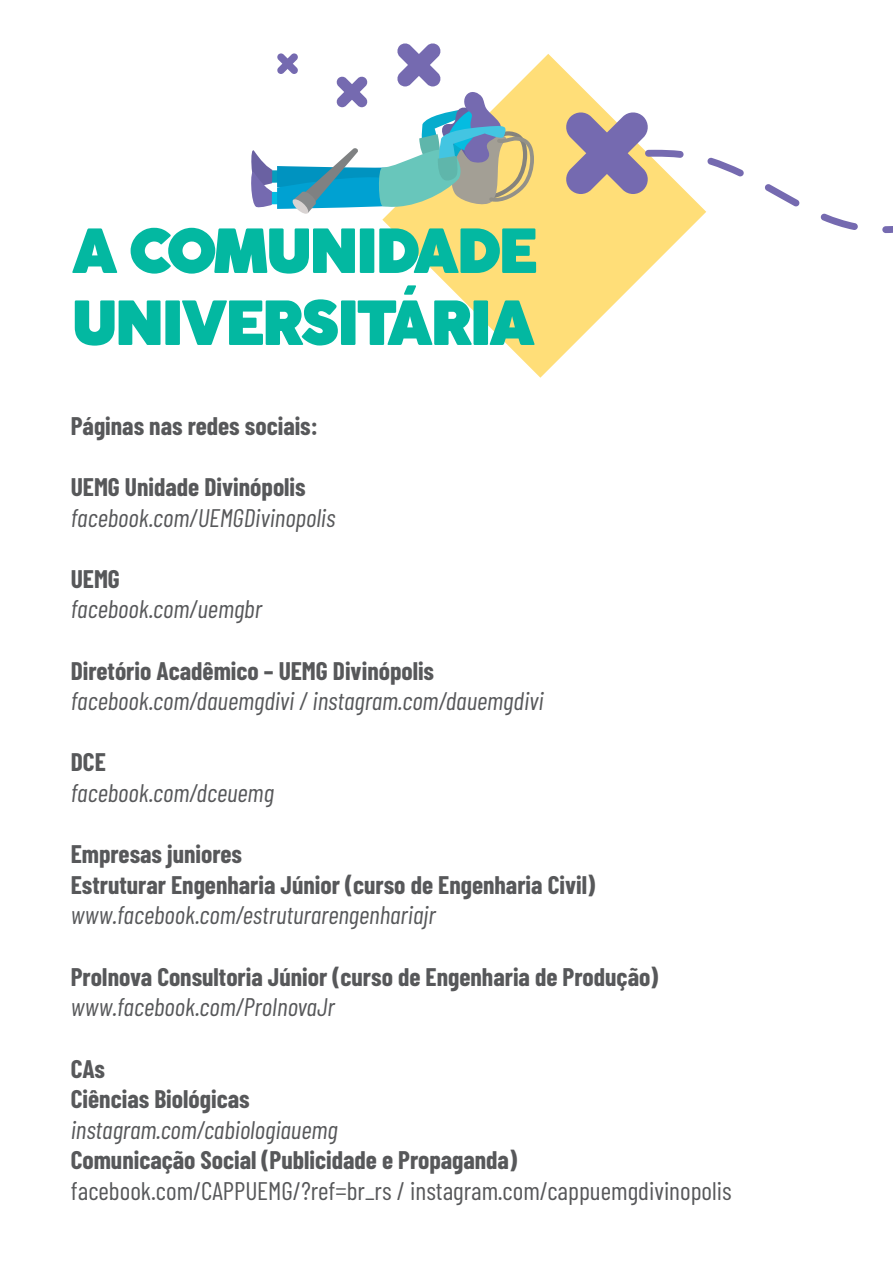
<style>
.page{position:relative;width:893px;height:1263px;background:#fff}
.page>*{position:absolute;margin:0;border:0;box-sizing:border-box;transform-origin:0 0}
.t1{font:900 60px/72px "Coco Gothic";letter-spacing:-.08em;color:#03b8a1}
.t2{font:700 25.5px/30.6px "Barlow Condensed";color:#57585a}
.t3{font:italic 25.5px "Barlow Condensed";color:#57585a}
.t4{font:25.5px "Barlow Condensed";color:#57585a}
</style>
<div class="page">
<svg style="left:382px;top:54px;width:303px;height:324px;fill:#ffde78"></svg>
<svg style="left:565px;top:111px;width:328px;height:122px"></svg>
<svg style="left:251px;top:43px;width:283px;height:172px"></svg>
<h1 class="t1" style="left:71px;top:215px;width:469px">A COMUNIDADE<br>UNIVERSITÁRIA</h1>
<p class="t2" style="left:71px;top:409px;width:249px">Páginas nas redes sociais:</p>
<p class="t2" style="left:71px;top:470px;width:236px">UEMG Unidade Divinópolis</p>
<p class="t3" style="left:71px;top:499px;width:266px">facebook.com/UEMGDivinopolis</p>
<p class="t2" style="left:71px;top:562px;width:51px">UEMG</p>
<p class="t3" style="left:71px;top:591px;width:193px">facebook.com/uemgbr</p>
<p class="t2" style="left:71px;top:654px;width:365px">Diretório Acadêmico – UEMG Divinópolis</p>
<p class="t3" style="left:71px;top:683px;width:474px">facebook.com/dauemgdivi / instagram.com/dauemgdivi</p>
<p class="t2" style="left:71px;top:745px;width:37px">DCE</p>
<p class="t3" style="left:71px;top:775px;width:205px">facebook.com/dceuemg</p>
<p class="t2" style="left:71px;top:837px;width:526px">Empresas juniores<br>Estruturar Engenharia Júnior (curso de Engenharia Civil)</p>
<p class="t3" style="left:71px;top:897px;width:366px">www.facebook.com/estruturarengenhariajr</p>
<p class="t2" style="left:71px;top:960px;width:589px">ProInova Consultoria Júnior (curso de Engenharia de Produção)</p>
<p class="t3" style="left:71px;top:989px;width:266px">www.facebook.com/ProInovaJr</p>
<p class="t2" style="left:71px;top:1051px;width:180px">CAs<br>Ciências Biológicas</p>
<p class="t3" style="left:71px;top:1111px;width:268px">instagram.com/cabiologiauemg</p>
<p class="t2" style="left:71px;top:1143px;width:448px">Comunicação Social (Publicidade e Propaganda)</p>
<p class="t4" style="left:71px;top:1172px;width:662px">facebook.com/CAPPUEMG/?ref=br_rs / instagram.com/cappuemgdivinopolis</p>
</div>
